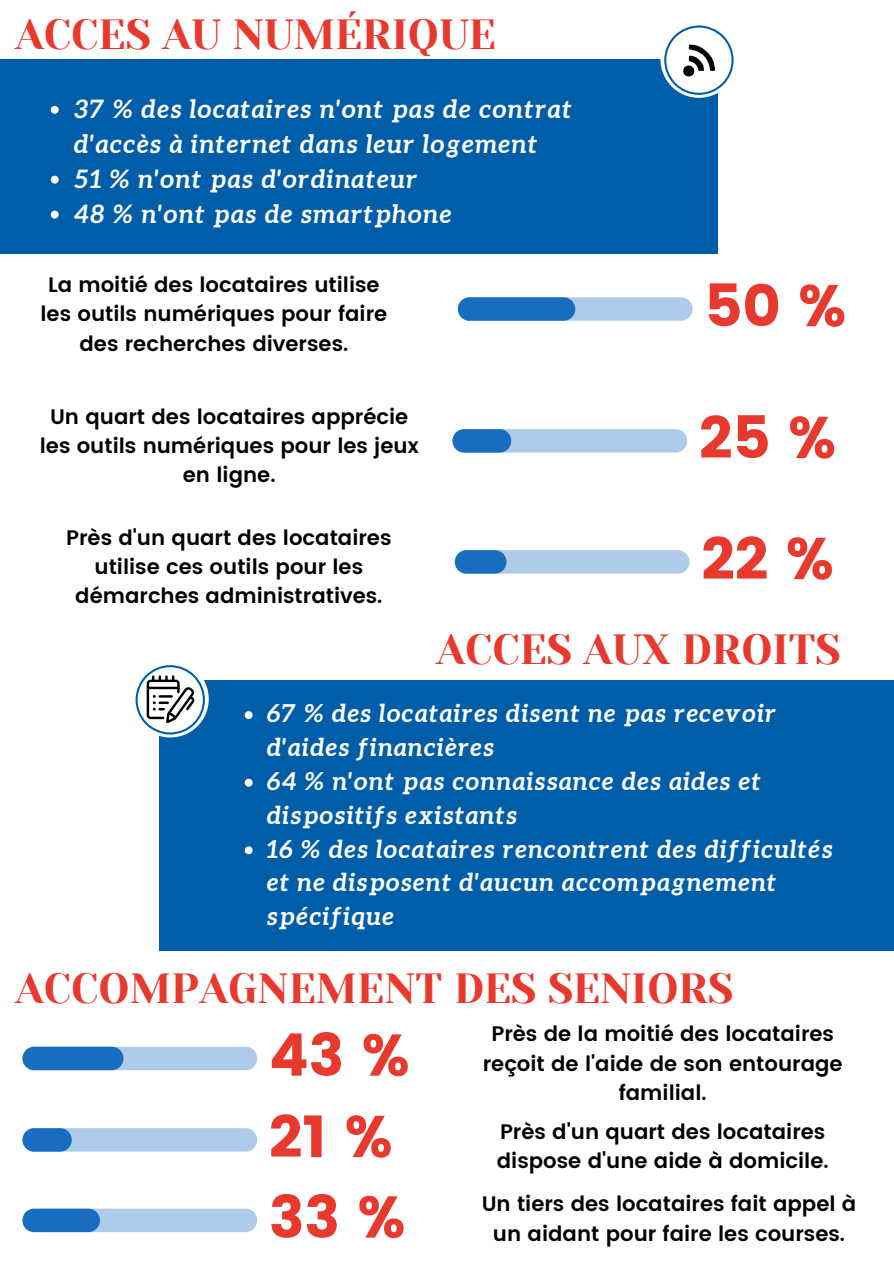
<style>
.page{position:relative;width:894px;height:1264px;background:#fff}
.page>*{position:absolute;margin:0;border:0;box-sizing:border-box;transform-origin:0 0}
.t1{font:58.65px "Poppins";color:#e7392e}
.t2{font:42px "Yeseva One";color:#e7392e}
.t3{font:italic 700 25.5px/35px "Aleo";letter-spacing:.05em;color:#fff}
.t4{font:italic 700 24.9px/33.8px "Aleo";letter-spacing:.05em;color:#fff}
.t5{font:600 21px/29.2px "Poppins";color:#000;text-align:center}
</style>
<div class="page">
<svg style="left:452px;top:429px;width:235px;height:23px;background:#8db6e0"></svg>
<svg style="left:457px;top:297px;width:235px;height:24px;background:#6ba0d6"></svg>
<svg style="left:454px;top:550px;width:235px;height:23px;background:#92b9e1"></svg>
<div style="left:0;top:59px;width:717px;height:195px;background:#005da8"></div>
<svg style="left:660px;top:25px;width:74px;height:73px"></svg>
<div style="left:159px;top:680px;width:734px;height:270px;background:#005da8"></div>
<svg style="left:135px;top:665px;width:74px;height:72px"></svg>
<img style="left:146px;top:675px;width:49px;height:47px">
<svg style="left:245px;top:711px;width:7px;height:8px"></svg>
<svg style="left:245px;top:778px;width:7px;height:8px"></svg>
<svg style="left:245px;top:846px;width:7px;height:8px"></svg>
<svg style="left:22px;top:1046px;width:235px;height:24px;background:#76a8d9"></svg>
<svg style="left:22px;top:1128px;width:235px;height:23px;background:#94bae1"></svg>
<svg style="left:22px;top:1208px;width:235px;height:24px;background:#85b1dd"></svg>
<svg style="left:51px;top:106px;width:8px;height:8px"></svg>
<svg style="left:51px;top:176px;width:8px;height:8px"></svg>
<svg style="left:51px;top:211px;width:8px;height:7px"></svg>
<p class="t2" style="left:15px;top:10px;width:482px">ACCES AU NUMÉRIQUE</p>
<p class="t3" style="left:74px;top:91px;width:499px">37 % des locataires n'ont pas de contrat d'accès à internet dans leur logement</p>
<p class="t3" style="left:74px;top:161px;width:345px">51 % n'ont pas d'ordinateur</p>
<p class="t3" style="left:74px;top:196px;width:379px">48 % n'ont pas de smartphone</p>
<p class="t5" style="left:40px;top:270px;width:348px">La moitié des locataires utilise les outils numériques pour faire des recherches diverses.</p>
<p class="t5" style="left:40px;top:402px;width:380px">Un quart des locataires apprécie les outils numériques pour les jeux en ligne.</p>
<p class="t5" style="left:66px;top:523px;width:327px">Près d'un quart des locataires utilise ces outils pour les démarches administratives.</p>
<p class="t1" style="left:704px;top:272px;width:143px">50 %</p>
<p class="t1" style="left:698px;top:403px;width:138px">25 %</p>
<p class="t1" style="left:701px;top:524px;width:134px">22 %</p>
<p class="t2" style="left:436px;top:625px;width:405px">ACCES AUX DROITS</p>
<p class="t4" style="left:267px;top:696px;width:511px">67 % des locataires disent ne pas recevoir d'aides financières</p>
<p class="t4" style="left:267px;top:764px;width:495px">64 % n'ont pas connaissance des aides et dispositifs existants</p>
<p class="t4" style="left:267px;top:831px;width:567px">16 % des locataires rencontrent des difficultés et ne disposent d'aucun accompagnement spécifique</p>
<p class="t2" style="left:15px;top:964px;width:719px">ACCOMPAGNEMENT DES SENIORS</p>
<p class="t1" style="left:269px;top:1021px;width:142px">43 %</p>
<p class="t1" style="left:269px;top:1102px;width:125px">21 %</p>
<p class="t1" style="left:269px;top:1182px;width:138px">33 %</p>
<p class="t5" style="left:482px;top:1019px;width:361px">Près de la moitié des locataires reçoit de l'aide de son entourage familial.</p>
<p class="t5" style="left:496px;top:1116px;width:333px;text-align:left">Près d'un quart des locataires dispose d'une aide à domicile.</p>
<p class="t5" style="left:481px;top:1189px;width:376px">Un tiers des locataires fait appel à un aidant pour faire les courses.</p>
</div>
